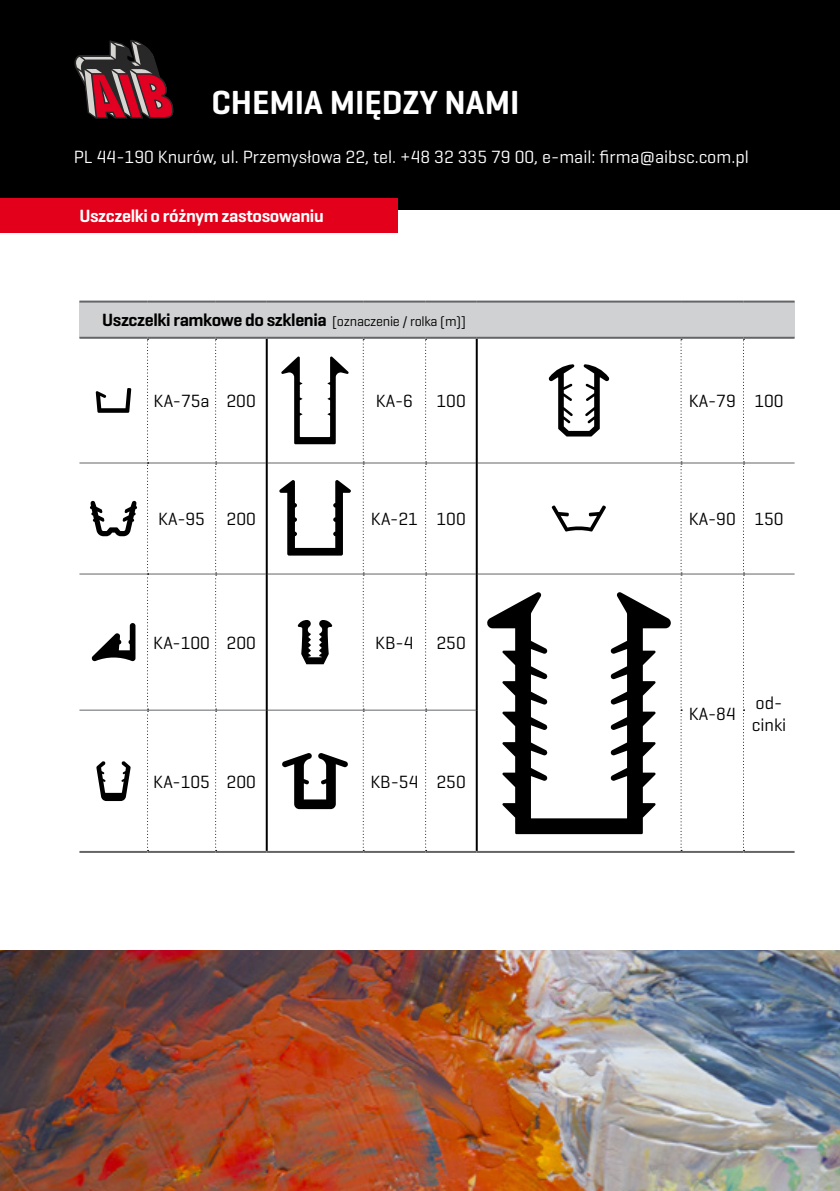
<style>
.page{position:relative;width:840px;height:1191px;background:#fff}
.page>*{position:absolute;margin:0;border:0;box-sizing:border-box;transform-origin:0 0}
.t1{font:600 34px "Geogrotesque";color:#fff}
.t2{font:18px/21.6px "Geogrotesque";color:#000}
.t3{font:18px "Geogrotesque";color:#fff}
.t4{font:600 18px "Geogrotesque";letter-spacing:-.02em;color:#000}
.t5{font:600 18px "Geogrotesque";letter-spacing:-.02em;color:#fff}
.s1{font-weight:400;font-size:14px}
</style>
<div class="page">
<img style="left:0;top:951px;width:839px;height:240px">
<div style="left:0;top:0;width:839px;height:210px;background:#000"></div>
<div style="left:0;top:198px;width:397px;height:34px;background:#e2001a"></div>
<svg style="left:74px;top:40px;width:100px;height:79px"></svg>
<div style="left:79px;top:301px;width:715px;height:37px;background:#d0d1d2"></div>
<hr style="left:476px;top:851px;width:204px;height:2px;background:#646567">
<hr style="left:680px;top:851px;width:63px;height:2px;background:#646567">
<hr style="left:743px;top:851px;width:51px;height:2px;background:#646567">
<svg style="left:362px;top:339px;width:2px;height:512px"></svg>
<svg style="left:680px;top:339px;width:1px;height:512px"></svg>
<hr style="left:79px;top:300px;width:68px;height:2px;background:#646567">
<hr style="left:147px;top:300px;width:68px;height:2px;background:#646567">
<hr style="left:215px;top:300px;width:51px;height:2px;background:#646567">
<hr style="left:266px;top:300px;width:97px;height:2px;background:#646567">
<hr style="left:363px;top:300px;width:62px;height:2px;background:#646567">
<hr style="left:425px;top:300px;width:51px;height:2px;background:#646567">
<hr style="left:476px;top:300px;width:204px;height:2px;background:#646567">
<hr style="left:680px;top:300px;width:63px;height:2px;background:#646567">
<hr style="left:743px;top:300px;width:51px;height:2px;background:#646567">
<svg style="left:215px;top:339px;width:1px;height:512px"></svg>
<svg style="left:425px;top:339px;width:1px;height:512px"></svg>
<svg style="left:742px;top:339px;width:2px;height:512px"></svg>
<hr style="left:79px;top:337px;width:68px;height:2px;background:#646567">
<hr style="left:147px;top:337px;width:68px;height:2px;background:#646567">
<hr style="left:215px;top:337px;width:51px;height:2px;background:#646567">
<hr style="left:266px;top:337px;width:97px;height:2px;background:#646567">
<hr style="left:363px;top:337px;width:62px;height:2px;background:#646567">
<hr style="left:425px;top:337px;width:51px;height:2px;background:#646567">
<hr style="left:476px;top:337px;width:204px;height:2px;background:#646567">
<hr style="left:680px;top:337px;width:63px;height:2px;background:#646567">
<hr style="left:743px;top:337px;width:51px;height:2px;background:#646567">
<hr style="left:79px;top:462px;width:68px;height:1px;background:#646567">
<hr style="left:148px;top:462px;width:67px;height:1px;background:#646567">
<hr style="left:215px;top:462px;width:50px;height:1px;background:#646567">
<hr style="left:267px;top:462px;width:96px;height:1px;background:#646567">
<hr style="left:363px;top:462px;width:62px;height:1px;background:#646567">
<hr style="left:425px;top:462px;width:50px;height:1px;background:#646567">
<hr style="left:477px;top:462px;width:203px;height:1px;background:#646567">
<hr style="left:680px;top:462px;width:63px;height:1px;background:#646567">
<hr style="left:743px;top:462px;width:51px;height:1px;background:#646567">
<hr style="left:148px;top:573px;width:67px;height:1px;background:#646567">
<hr style="left:215px;top:573px;width:50px;height:1px;background:#646567">
<hr style="left:267px;top:573px;width:96px;height:1px;background:#646567">
<hr style="left:363px;top:573px;width:62px;height:1px;background:#646567">
<hr style="left:425px;top:573px;width:50px;height:1px;background:#646567">
<hr style="left:477px;top:573px;width:203px;height:1px;background:#646567">
<hr style="left:680px;top:573px;width:63px;height:1px;background:#646567">
<hr style="left:743px;top:573px;width:51px;height:1px;background:#646567">
<hr style="left:79px;top:709px;width:68px;height:1px;background:#646567">
<hr style="left:147px;top:709px;width:68px;height:1px;background:#646567">
<hr style="left:215px;top:709px;width:50px;height:1px;background:#646567">
<hr style="left:267px;top:709px;width:96px;height:1px;background:#646567">
<hr style="left:363px;top:709px;width:62px;height:1px;background:#646567">
<hr style="left:425px;top:709px;width:50px;height:1px;background:#646567">
<hr style="left:79px;top:573px;width:68px;height:1px;background:#646567">
<hr style="left:265px;top:339px;width:2px;height:124px;background:#000">
<hr style="left:475px;top:339px;width:2px;height:124px;background:#000">
<hr style="left:265px;top:463px;width:2px;height:111px;background:#000">
<hr style="left:475px;top:463px;width:2px;height:111px;background:#000">
<hr style="left:265px;top:574px;width:2px;height:136px;background:#000">
<hr style="left:475px;top:574px;width:2px;height:136px;background:#000">
<hr style="left:265px;top:710px;width:2px;height:141px;background:#000">
<hr style="left:475px;top:710px;width:2px;height:141px;background:#000">
<hr style="left:79px;top:851px;width:68px;height:2px;background:#646567">
<hr style="left:147px;top:851px;width:68px;height:2px;background:#646567">
<hr style="left:215px;top:851px;width:51px;height:2px;background:#646567">
<hr style="left:266px;top:851px;width:97px;height:2px;background:#646567">
<hr style="left:363px;top:851px;width:62px;height:2px;background:#646567">
<hr style="left:425px;top:851px;width:51px;height:2px;background:#646567">
<svg style="left:147px;top:339px;width:1px;height:512px"></svg>
<svg style="left:96px;top:388px;width:35px;height:25px"></svg>
<svg style="left:281px;top:356px;width:67px;height:88px"></svg>
<svg style="left:548px;top:364px;width:61px;height:72px"></svg>
<svg style="left:90px;top:501px;width:47px;height:35px"></svg>
<svg style="left:279px;top:480px;width:71px;height:75px"></svg>
<svg style="left:551px;top:505px;width:54px;height:26px"></svg>
<svg style="left:91px;top:623px;width:44px;height:38px"></svg>
<svg style="left:297px;top:620px;width:35px;height:44px"></svg>
<svg style="left:487px;top:592px;width:183px;height:242px"></svg>
<svg style="left:96px;top:761px;width:35px;height:40px"></svg>
<svg style="left:282px;top:753px;width:66px;height:56px"></svg>
<h1 class="t1" style="left:211px;top:81px;width:309px">CHEMIA MIĘDZY NAMI</h1>
<p class="t3" style="left:74px;top:146px;width:676px">PL 44-190 Knurów, ul. Przemysłowa 22, tel. +48 32 335 79 00, e-mail: firma@aibsc.com.pl</p>
<p class="t5" style="left:79px;top:205px;width:246px">Uszczelki o różnym zastosowaniu</p>
<p class="t4" style="left:102px;top:309px;width:365px">Uszczelki ramkowe do szklenia <span class="s1">[oznaczenie / rolka (m)]</span></p>
<p class="t2" style="left:153px;top:390px;width:104px">KA-75a 200</p>
<p class="t2" style="left:375px;top:390px;width:39px">KA-6</p>
<p class="t2" style="left:436px;top:390px;width:31px">100</p>
<p class="t2" style="left:688px;top:390px;width:96px">KA-79 100</p>
<p class="t2" style="left:158px;top:508px;width:99px">KA-95 200</p>
<p class="t2" style="left:371px;top:508px;width:96px">KA-21 100</p>
<p class="t2" style="left:688px;top:508px;width:96px">KA-90 150</p>
<p class="t2" style="left:153px;top:631px;width:104px">KA-100 200</p>
<p class="t2" style="left:375px;top:631px;width:40px">KB-4</p>
<p class="t2" style="left:436px;top:631px;width:31px">250</p>
<p class="t2" style="left:153px;top:770px;width:104px">KA-105 200</p>
<p class="t2" style="left:370px;top:770px;width:97px">KB-54 250</p>
<p class="t2" style="left:688px;top:702px;width:48px">KA-84</p>
<p class="t2" style="left:751px;top:691px;width:36px">od&shy;cinki</p>
</div>
